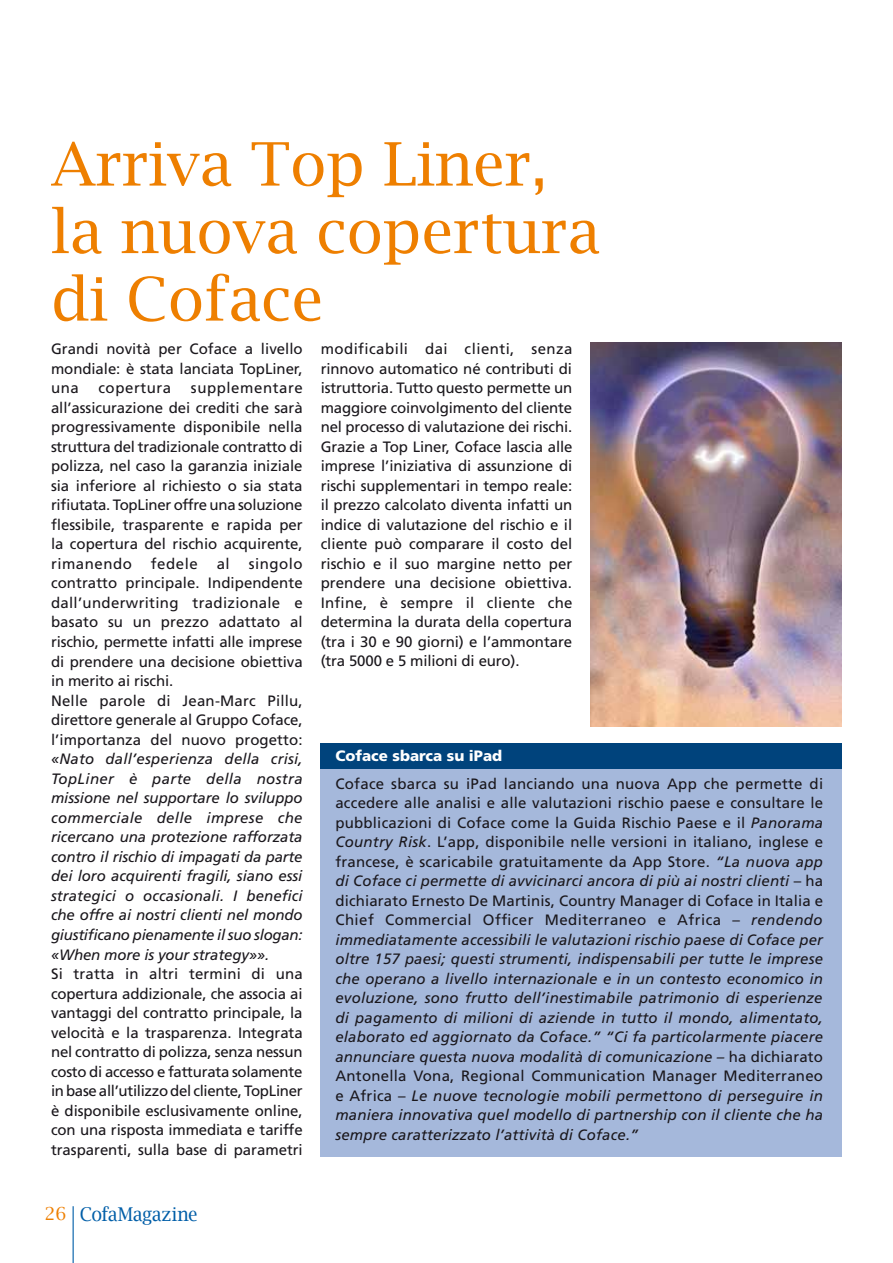
<style>
.page{position:relative;width:893px;height:1263px;background:#fff}
.page>*{position:absolute;margin:0;border:0;box-sizing:border-box;transform-origin:0 0}
.t1{font:60px/67.5px "Lucida Bright";color:#ee7f00}
.t2{font:19.05px "Lucida Bright";letter-spacing:-.02em;color:#005ea8;scale:.94 1}
.t3{font:15px/19.5px "Frutiger";color:#1a171c;text-align:justify}
.t4{font:italic 15px/19.5px "Frutiger";color:#1a171c;text-align:justify}
.t5{font:900 15px "Frutiger";color:#fff}
.t6{font:15px "Frutiger";letter-spacing:.04em;color:#1a171c}
.s1{font-style:normal}
.s2{font-size:18px;color:#ee7f00}
</style>
<div class="page">
<hr style="left:73px;top:1206px;width:1px;height:57px;background:#005ea8">
<img style="left:590px;top:342px;width:251px;height:384px">
<div style="left:320px;top:743px;width:521px;height:414px;background:#a5b8db"></div>
<div style="left:320px;top:743px;width:521px;height:26px;background:#00437c"></div>
<h1 class="t1" style="left:51px;top:130px;width:551px">Arriva Top Liner, la nuova copertura di Coface</h1>
<p class="t3" style="left:51px;top:339px;width:253px">Grandi novità per Coface a livello mondiale: è stata lanciata TopLiner, una</p>
<p class="t3" style="left:321px;top:339px;width:253px">modificabili dai clienti, senza rinnovo automatico né contributi di istruttoria. Tutto questo permette un maggiore coinvolgimento del cliente nel processo di valutazione dei rischi.<br>Grazie a Top Liner, Coface lascia alle imprese l’iniziativa di assunzione di rischi supplementari in tempo reale: il prezzo calcolato diventa infatti un indice di valutazione del rischio e il cliente può comparare il costo del rischio e il suo margine netto per prendere una decisione obiettiva.<br>Infine, è sempre il cliente che determina la durata della copertura (tra i 30 e 90 giorni) e l’ammontare (tra 5000 e 5 milioni di euro).</p>
<p class="t3" style="left:51px;top:378px;width:253px;text-indent:140px">supplementare all’assicurazione dei crediti che sarà progressivamente disponibile nella struttura del tradizionale contratto di polizza, nel caso la garanzia iniziale sia inferiore al richiesto o sia stata rifiutata. TopLiner offre una soluzione flessibile, trasparente e rapida per la copertura del rischio acquirente, rimanendo</p>
<p class="t6" style="left:98px;top:379px;width:74px">copertura</p>
<p class="t3" style="left:151px;top:554px;width:48px">fedele</p>
<p class="t3" style="left:217px;top:554px;width:15px">al</p>
<p class="t3" style="left:51px;top:554px;width:253px;text-align:left;text-indent:198px">singolo contratto principale. Indipendente dall’underwriting tradizionale e basato su un prezzo adattato al rischio, permette infatti alle imprese di prendere una decisione obiettiva in merito ai rischi.<br>Nelle parole di Jean-Marc Pillu, direttore generale al Gruppo Coface, l’importanza del nuovo progetto:</p>
<p class="t4" style="left:51px;top:749px;width:253px">«Nato dall’esperienza della crisi, TopLiner è parte della nostra missione nel supportare lo sviluppo commerciale delle imprese che ricercano una protezione rafforzata contro il rischio di impagati da parte dei loro acquirenti fragili, siano essi strategici o occasionali. I benefici che offre ai nostri clienti nel mondo giustificano pienamente il suo slogan: «When more is your strategy»».</p>
<p class="t3" style="left:51px;top:964px;width:253px">Si tratta in altri termini di una copertura addizionale, che associa ai vantaggi del contratto principale, la velocità e la trasparenza. Integrata nel contratto di polizza, senza nessun costo di accesso e fatturata solamente in base all’utilizzo del cliente, TopLiner è disponibile esclusivamente online, con una risposta immediata e tariffe trasparenti, sulla base di parametri</p>
<p class="t5" style="left:335px;top:746px;width:168px">Coface sbarca su iPad</p>
<p class="t4" style="left:335px;top:774px;width:489px"><span class="s1">Coface sbarca su iPad lanciando una nuova App che permette di accedere alle analisi e alle valutazioni rischio paese e consultare le pubblicazioni di Coface come la Guida Rischio Paese e il</span> Panorama Country Risk<span class="s1">. L’app, disponibile nelle versioni in italiano, inglese e francese, è scaricabile gratuitamente da App Store.</span> “La nuova app di Coface ci permette di avvicinarci ancora di più ai nostri clienti <span class="s1">– ha dichiarato Ernesto De Martinis, Country Manager di Coface in Italia e Chief Commercial Officer Mediterraneo e Africa –</span> rendendo immediatamente accessibili le valutazioni rischio paese di Coface per oltre 157 paesi; questi strumenti, indispensabili per tutte le imprese che operano a livello internazionale e in un contesto economico in evoluzione, sono frutto dell’inestimabile patrimonio di esperienze di pagamento di milioni di aziende in tutto il mondo, alimentato, elaborato ed aggiornato da Coface.” “Ci fa particolarmente piacere annunciare questa nuova modalità di comunicazione – <span class="s1">ha dichiarato Antonella Vona, Regional Communication Manager Mediterraneo e Africa –</span> Le nuove tecnologie mobili permettono di perseguire in maniera innovativa quel modello di partnership con il cliente che ha sempre caratterizzato l’attività di Coface.”</p>
<p class="t2" style="left:45px;top:1203px;width:164px"><span class="s2">26</span> CofaMagazine</p>
</div>
